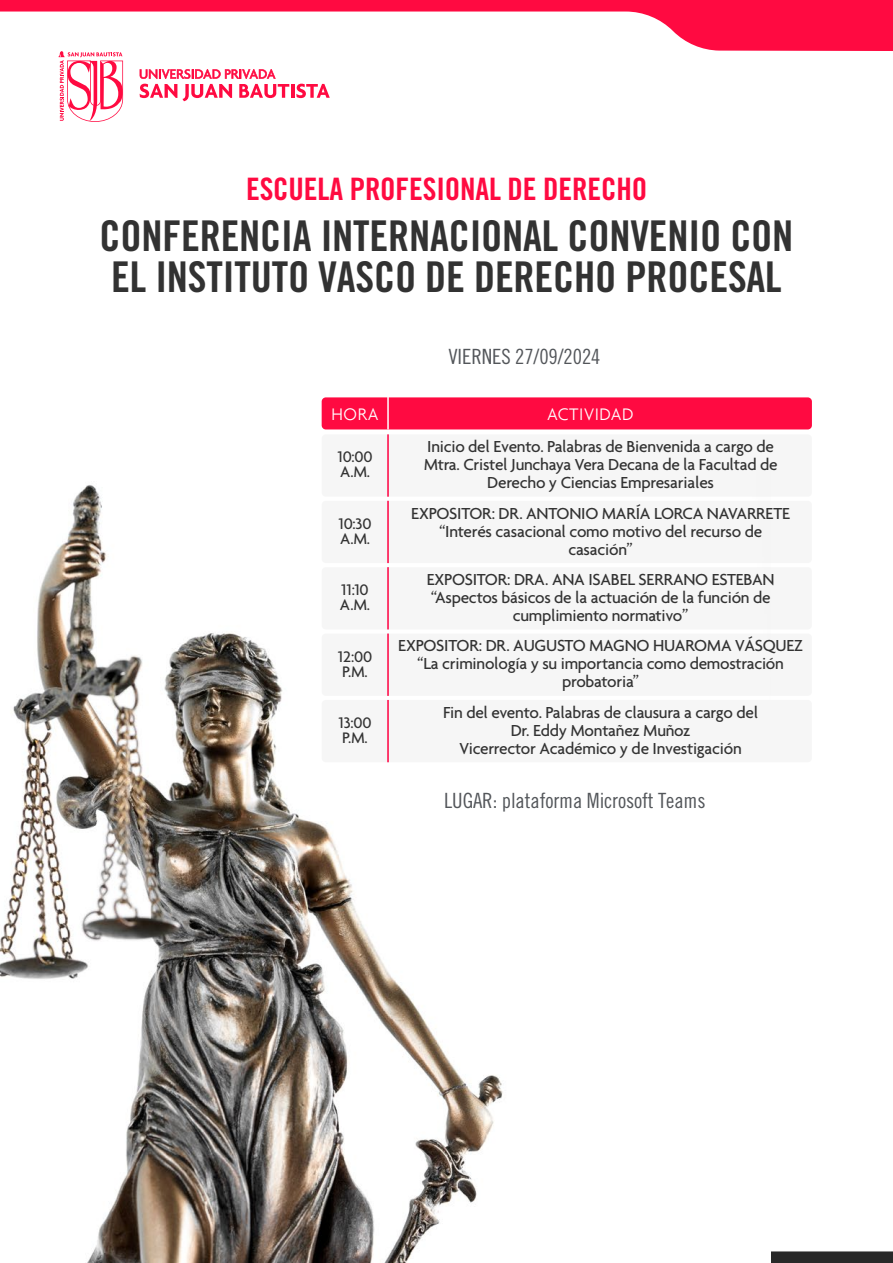
<style>
.page{position:relative;width:893px;height:1263px;background:#fff}
.page>*{position:absolute;margin:0;border:0;box-sizing:border-box;transform-origin:0 0}
.t1{font:42.45px/41.1px "Trade Gothic LT Std Bd Cn 20";letter-spacing:-.005em;color:#323232}
.t2{font:30.9px "Trade Gothic LT Std Bd Cn 20";letter-spacing:-.005em;color:#ff0a41}
.t3{font:21px "Trade Gothic LT Std Cn 18";letter-spacing:-.005em;color:#53565a}
.t4{font:300 18px "Agenda";letter-spacing:.03em;color:#fff}
.t5{font:500 17.25px/18px "Agenda";letter-spacing:-.015em;color:#333;text-align:center}
.t6{font:500 16.5px/15px "Agenda";letter-spacing:-.015em;color:#333}
</style>
<div class="page">
<svg style="left:0;top:0;width:893px;height:51px"></svg>
<svg style="left:771px;top:1251px;width:122px;height:12px"></svg>
<svg style="left:140px;top:69px;width:149px;height:32px"></svg>
<hr style="left:291px;top:84px;width:3px;height:14px;background:#ff0a41">
<svg style="left:296px;top:84px;width:34px;height:14px"></svg>
<svg style="left:58px;top:51px;width:65px;height:71px"></svg>
<img style="left:0;top:485px;width:503px;height:778px">
<div style="left:322px;top:397px;width:490px;height:32px;background:#ff0a41;border-radius:4px"></div>
<div style="left:322px;top:434px;width:490px;height:63px;background:#f6f6f6;border-radius:4px"></div>
<div style="left:322px;top:501px;width:490px;height:62px;background:#f6f6f6;border-radius:4px"></div>
<div style="left:322px;top:567px;width:490px;height:62px;background:#f6f6f6;border-radius:4px"></div>
<div style="left:322px;top:633px;width:490px;height:63px;background:#f6f6f6;border-radius:4px"></div>
<div style="left:322px;top:700px;width:490px;height:62px;background:#f6f6f6;border-radius:4px"></div>
<hr style="left:387px;top:434px;width:2px;height:63px;background:#ff0041">
<hr style="left:387px;top:501px;width:2px;height:62px;background:#ff0041">
<hr style="left:387px;top:567px;width:2px;height:62px;background:#ff0041">
<hr style="left:387px;top:633px;width:2px;height:63px;background:#ff0041">
<hr style="left:387px;top:700px;width:2px;height:62px;background:#ff0041">
<hr style="left:387px;top:394px;width:2px;height:35px;background:#fff">
<h2 class="t2" style="left:246px;top:170px;width:402px">ESCUELA PROFESIONAL DE DERECHO</h2>
<h1 class="t1" style="left:99px;top:215px;width:695px">CONFERENCIA INTERNACIONAL CONVENIO CON<br>EL INSTITUTO VASCO DE DERECHO PROCESAL</h1>
<p class="t3" style="left:448px;top:344px;width:154px">VIERNES 27/09/2024</p>
<p class="t4" style="left:332px;top:404px;width:48px">HORA</p>
<p class="t4" style="left:547px;top:404px;width:88px">ACTIVIDAD</p>
<p class="t6" style="left:337px;top:449px;width:37px">10:00<br>A.M.</p>
<p class="t5" style="left:424px;top:437px;width:355px">Inicio del Evento. Palabras de Bienvenida a cargo de<br>Mtra. Cristel Junchaya Vera Decana de la Facultad de<br>Derecho y Ciencias Empresariales</p>
<p class="t6" style="left:339px;top:516px;width:34px">10:30<br>A.M.</p>
<p class="t5" style="left:411px;top:504px;width:380px">EXPOSITOR: DR. ANTONIO MARÍA LORCA NAVARRETE “Interés casacional como motivo del recurso de casación”</p>
<p class="t6" style="left:340px;top:582px;width:32px">11:10<br>A.M.</p>
<p class="t5" style="left:427px;top:570px;width:349px">EXPOSITOR: DRA. ANA ISABEL SERRANO ESTEBAN “Aspectos básicos de la actuación de la función de cumplimiento normativo”</p>
<p class="t6" style="left:338px;top:648px;width:36px">12:00<br>P.M.</p>
<p class="t5" style="left:398px;top:636px;width:406px">EXPOSITOR: DR. AUGUSTO MAGNO HUAROMA VÁSQUEZ “La criminología y su importancia como demostración probatoria”</p>
<p class="t6" style="left:339px;top:715px;width:34px">13:00<br>P.M.</p>
<p class="t5" style="left:443px;top:703px;width:317px">Fin del evento. Palabras de clausura a cargo del<br>Dr. Eddy Montañez Muñoz<br>Vicerrector Académico y de Investigación</p>
<p class="t3" style="left:444px;top:788px;width:263px">LUGAR: plataforma Microsoft Teams</p>
</div>
